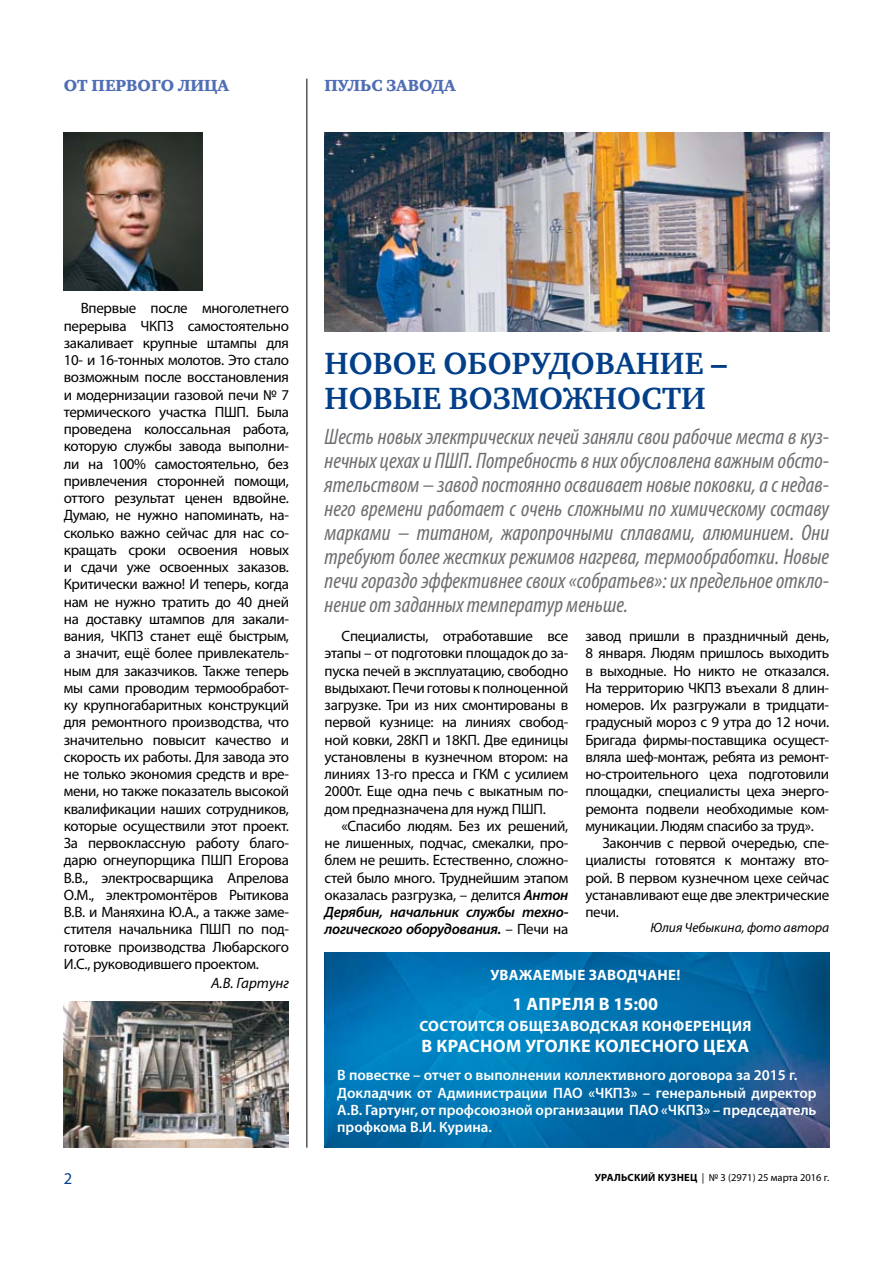
<style>
.page{position:relative;width:893px;height:1263px;background:#fff}
.page>*{position:absolute;margin:0;border:0;box-sizing:border-box;transform-origin:0 0}
.t1{font:700 31.5px/34.5px "Charter C";letter-spacing:.005em;color:#023f88}
.t2{font:italic condensed 22.5px/24px "Myriad Pro";color:#6d6e71;text-align:justify}
.t3{font:700 18px "Myriad Pro";letter-spacing:.02em;color:#fff}
.t4{font:16.5px "Charter Black C";color:#506eb5}
.t5{font:16.5px "Myriad Pro";color:#023f88}
.t6{font:15px/17.2px "Myriad Pro";letter-spacing:-.02em;color:#000;text-align:justify}
.t7{font:600 15px/17.2px "Myriad Pro";color:#fff}
.t8{font:700 15px "Myriad Pro";letter-spacing:.02em;color:#fff}
.t9{font:italic 15px "Myriad Pro";color:#000}
.t10{font:italic 13.5px "Myriad Pro";color:#000}
.t11{font:10.5px "Myriad Pro";color:#000}
.s1{font-weight:600;font-style:italic}
.s2{font-weight:700}
</style>
<div class="page">
<hr style="left:306px;top:79px;width:1px;height:1069px;background:#000">
<img style="left:325px;top:133px;width:504px;height:198px">
<img style="left:63px;top:133px;width:139px;height:158px">
<img style="left:325px;top:952px;width:504px;height:196px">
<img style="left:64px;top:1001px;width:225px;height:147px">
<p class="t4" style="left:64px;top:76px;width:167px">от первого лица</p>
<p class="t4" style="left:325px;top:76px;width:133px">Пульс завода</p>
<p class="t6" style="left:64px;top:299px;width:227px;text-indent:17px">Впервые после многолетнего перерыва ЧКПЗ самостоятельно закаливает крупные штампы для 10- и 16-тонных молотов. Это стало возможным после восстановления и модернизации газовой печи № 7 термического участка ПШП. Была проведена колоссальная работа, которую службы завода выполни&shy;ли на 100% самостоятельно, без привлечения сторонней помощи, оттого результат ценен вдвойне.<br>Думаю, не нужно напоминать, на&shy;сколько важно сейчас для нас со&shy;кращать сроки освоения новых и сдачи уже освоенных заказов.<br>Критически важно! И теперь, когда нам не нужно тратить до 40 дней на доставку штампов для закали&shy;вания, ЧКПЗ станет ещё быстрым, а значит, ещё более привлекатель&shy;ным для заказчиков. Также теперь мы сами проводим термообработ&shy;ку крупногабаритных конструкций для ремонтного производства, что значительно повысит качество и скорость их работы. Для завода это не только экономия средств и вре&shy;мени, но также показатель высокой квалификации наших сотрудников, которые осуществили этот проект.<br>За первоклассную работу благо&shy;дарю огнеупорщика ПШП Егорова В.В., электросварщика Апрелова О.М., электромонтёров Рытикова В.В. и Маняхина Ю.А., а также заме&shy;стителя начальника ПШП по под&shy;готовке производства Любарского И.С., руководившего проектом.</p>
<p class="t9" style="left:211px;top:974px;width:79px">А.В. Гартунг</p>
<h1 class="t1" style="left:325px;top:347px;width:404px">Новое оборудование – новые возможности</h1>
<p class="t2" style="left:325px;top:425px;width:506px">Шесть новых электрических печей заняли свои рабочие места в куз&shy;нечных цехах и ПШП. Потребность в них обусловлена важным обсто&shy;ятельством – завод постоянно осваивает новые поковки, а с недав&shy;него времени работает с очень сложными по химическому составу марками – титаном, жаропрочными сплавами, алюминием. Они требуют более жестких режимов нагрева, термообработки. Новые печи гораздо эффективнее своих «собратьев»: их предельное откло&shy;нение от заданных температур меньше.</p>
<p class="t6" style="left:325px;top:627px;width:245px;text-indent:17px">Специалисты, отработавшие все этапы – от подготовки площадок до за&shy;пуска печей в эксплуатацию, свободно выдыхают. Печи готовы к полноценной загрузке. Три из них смонтированы в первой кузнице: на линиях свобод&shy;ной ковки, 28КП и 18КП. Две единицы установлены в кузнечном втором: на линиях 13-го пресса и ГКМ с усилием 2000т. Еще одна печь с выкатным по&shy;дом предназначена для нужд ПШП.</p>
<p class="t6" style="left:325px;top:817px;width:245px;text-indent:17px">«Спасибо людям. Без их решений, не лишенных, подчас, смекалки, про&shy;блем не решить. Естественно, сложно&shy;стей было много. Труднейшим этапом оказалась разгрузка, – делится <span class="s1">Антон Дерябин, начальник службы техно&shy;логического оборудования.</span> – Печи на</p>
<p class="t6" style="left:585px;top:627px;width:245px">завод пришли в праздничный день, 8 января. Людям пришлось выходить в выходные. Но никто не отказался.<br>На территорию ЧКПЗ въехали 8 длин&shy;номеров. Их разгружали в тридцати&shy;градусный мороз с 9 утра до 12 ночи.<br>Бригада фирмы-поставщика осущест&shy;вляла шеф-монтаж, ребята из ремонт&shy;но-строительного цеха подготовили площадки, специалисты цеха энерго&shy;ремонта подвели необходимые ком&shy;муникации. Людям спасибо за труд».</p>
<p class="t6" style="left:585px;top:834px;width:245px;text-indent:17px">Закончив с первой очередью, спе&shy;циалисты готовятся к монтажу вто&shy;рой. В первом кузнечном цехе сейчас устанавливают еще две электрические печи.</p>
<p class="t10" style="left:650px;top:919px;width:180px">Юлия Чебыкина, фото автора</p>
<p class="t8" style="left:490px;top:965px;width:191px">Уважаемые заводчане!</p>
<p class="t3" style="left:513px;top:992px;width:147px">1 апреля в 15:00</p>
<p class="t8" style="left:419px;top:1016px;width:333px">состоится общезаводская конференция</p>
<p class="t3" style="left:422px;top:1034px;width:329px">в Красном уголке Колесного цеха</p>
<p class="t7" style="left:337px;top:1066px;width:481px">В повестке – отчет о выполнении коллективного договора за 2015 г.<br>Докладчик от Администрации ПАО «ЧКПЗ» – генеральный директор А.В. Гартунг, от профсоюзной организации ПАО «ЧКПЗ» – председатель профкома В.И. Курина.</p>
<p class="t5" style="left:64px;top:1168px;width:10px">2</p>
<p class="t11" style="left:595px;top:1171px;width:236px"><span class="s2">Уральский кузнец</span> | № 3 (2971) 25 марта 2016 г.</p>
</div>
